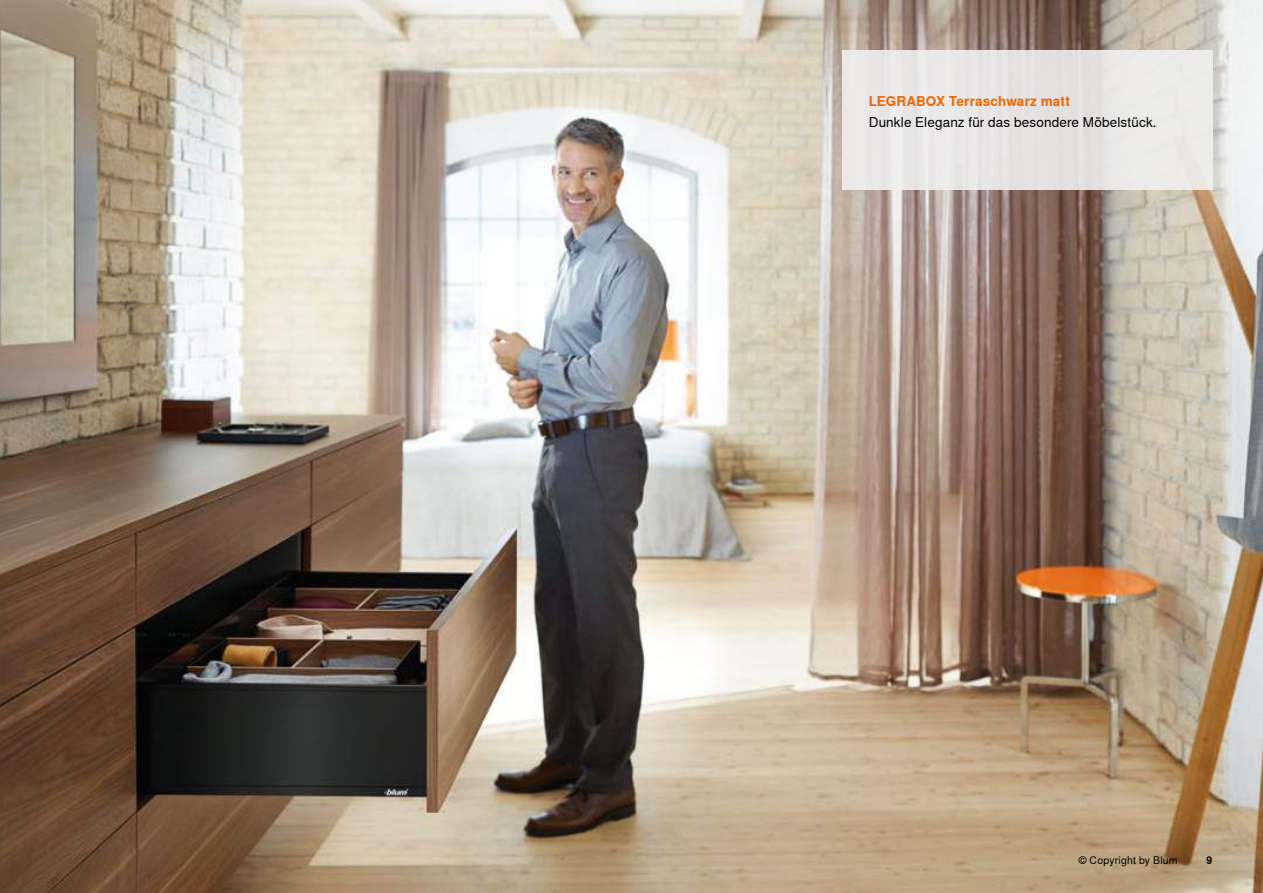
<style>
.page{position:relative;width:1263px;height:893px;background:#fff}
.page>*{position:absolute;margin:0;border:0;box-sizing:border-box;transform-origin:0 0}
.t1{font:13.5px "Nimbus Sans Global";letter-spacing:.01em;color:#000}
.t2{font:700 13.5px "Nimbus Sans Global";letter-spacing:.01em;color:#ec6602}
.t3{font:10.5px "Nimbus Sans Global";letter-spacing:.02em;color:#000}
.t4{font:700 10.5px "Nimbus Sans Global";color:#000}
</style>
<div class="page">
<img style="left:0;top:0;width:1263px;height:893px">
<div style="left:842px;top:50px;width:370px;height:140px;background:#e9e7e6"></div>
<p class="t2" style="left:869px;top:93px;width:203px">LEGRABOX Terraschwarz matt</p>
<p class="t1" style="left:869px;top:114px;width:289px">Dunkle Eleganz für das besondere Möbelstück.</p>
<p class="t3" style="left:1079px;top:854px;width:100px">© Copyright by Blum</p>
<p class="t4" style="left:1206px;top:854px;width:7px">9</p>
</div>
